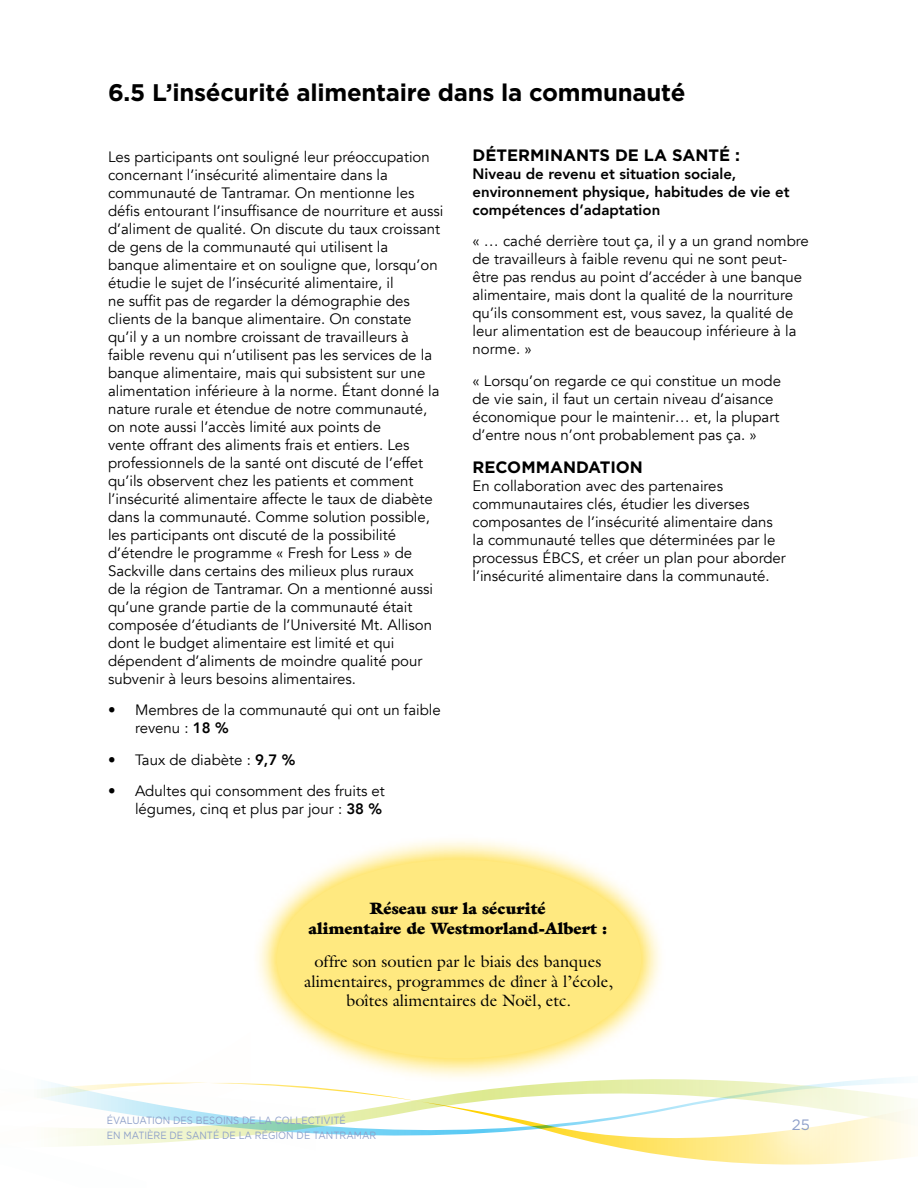
<style>
.page{position:relative;width:918px;height:1188px;background:#fff}
.page>*{position:absolute;margin:0;border:0;box-sizing:border-box;transform-origin:0 0}
.t1{font:700 24px "Gotham";letter-spacing:-.01em;color:#000}
.t2{font:16.5px/19.8px "Galliard";color:#000;text-align:center}
.t3{font:900 16.5px/19.8px "Galliard";color:#000;text-align:center}
.t4{font:700 16.5px "Gotham";color:#000}
.t5{font:15px/18px "Avenir";color:#000}
.t6{font:800 15px/18px "Avenir";color:#000}
.t7{font:15px "Gotham";color:#8d9fc9}
.t8{font:10.5px/15px "Gotham";color:#8d9fc9;scale:.9 1}
.s1{font-weight:800}
</style>
<div class="page">
<svg style="left:316px;top:1077px;width:595px;height:86px"></svg>
<svg style="left:44px;top:1082px;width:272px;height:64px"></svg>
<svg style="left:743px;top:1077px;width:115px;height:88px"></svg>
<div style="left:252px;top:834px;width:414px;height:250px;background:#ffd200;opacity:.75"></div>
<div style="left:277px;top:860px;width:364px;height:198px;background:#ffe980;border-radius:50%"></div>
<h1 class="t1" style="left:108px;top:78px;width:579px">6.5 L’insécurité alimentaire dans la communauté</h1>
<p class="t5" style="left:108px;top:148px;width:337px">Les participants ont souligné leur préoccupation concernant l’insécurité alimentaire dans la communauté de Tantramar. On mentionne les défis entourant l’insuffisance de nourriture et aussi d’aliment de qualité. On discute du taux croissant de gens de la communauté qui utilisent la<br>banque alimentaire et on souligne que, lorsqu’on étudie le sujet de l’insécurité alimentaire, il<br>ne suffit pas de regarder la démographie des clients de la banque alimentaire. On constate qu’il y a un nombre croissant de travailleurs à faible revenu qui n’utilisent pas les services de la banque alimentaire, mais qui subsistent sur une alimentation inférieure à la norme. Étant donné la nature rurale et étendue de notre communauté, on note aussi l’accès limité aux points de<br>vente offrant des aliments frais et entiers. Les professionnels de la santé ont discuté de l’effet qu’ils observent chez les patients et comment l’insécurité alimentaire affecte le taux de diabète dans la communauté. Comme solution possible, les participants ont discuté de la possibilité d’étendre le programme « Fresh for Less » de Sackville dans certains des milieux plus ruraux<br>de la région de Tantramar. On a mentionné aussi qu’une grande partie de la communauté était composée d’étudiants de l’Université Mt. Allison dont le budget alimentaire est limité et qui dépendent d’aliments de moindre qualité pour subvenir à leurs besoins alimentaires.</p>
<p class="t5" style="left:135px;top:701px;width:307px;text-indent:-27px">• Membres de la communauté qui ont un faible revenu : <span class="s1">18 %</span></p>
<p class="t5" style="left:108px;top:751px;width:189px">• Taux de diabète : <span class="s1">9,7 %</span></p>
<p class="t5" style="left:108px;top:782px;width:278px;text-align:right">• Adultes qui consomment des fruits et légumes, cinq et plus par jour : <span class="s1">38 %</span></p>
<p class="t4" style="left:472px;top:145px;width:269px">DÉTERMINANTS DE LA SANTÉ :</p>
<p class="t6" style="left:472px;top:164px;width:319px">Niveau de revenu et situation sociale, environnement physique, habitudes de vie et compétences d’adaptation</p>
<p class="t5" style="left:472px;top:232px;width:338px">« … caché derrière tout ça, il y a un grand nombre de travailleurs à faible revenu qui ne sont peut&shy;être pas rendus au point d’accéder à une banque alimentaire, mais dont la qualité de la nourriture qu’ils consomment est, vous savez, la qualité de leur alimentation est de beaucoup inférieure à la norme. »</p>
<p class="t5" style="left:472px;top:372px;width:310px">« Lorsqu’on regarde ce qui constitue un mode de vie sain, il faut un certain niveau d’aisance économique pour le maintenir… et, la plupart d’entre nous n’ont probablement pas ça. »</p>
<p class="t4" style="left:472px;top:457px;width:172px">RECOMMANDATION</p>
<p class="t5" style="left:472px;top:477px;width:315px">En collaboration avec des partenaires communautaires clés, étudier les diverses composantes de l’insécurité alimentaire dans la communauté telles que déterminées par le processus ÉBCS, et créer un plan pour aborder l’insécurité alimentaire dans la communauté.</p>
<p class="t3" style="left:309px;top:898px;width:300px">Réseau sur la sécurité<br>alimentaire de Westmorland-Albert :</p>
<p class="t2" style="left:304px;top:951px;width:310px">offre son soutien par le biais des banques alimentaires, programmes de dîner à l’école, boîtes alimentaires de Noël, etc.</p>
<p class="t8" style="left:107px;top:1113px;width:301px">ÉVALUATION DES BESOINS DE LA COLLECTIVITÉ<br>EN MATIÈRE DE SANTÉ DE LA RÉGION DE TANTRAMAR</p>
<p class="t7" style="left:792px;top:1117px;width:20px">25</p>
</div>
